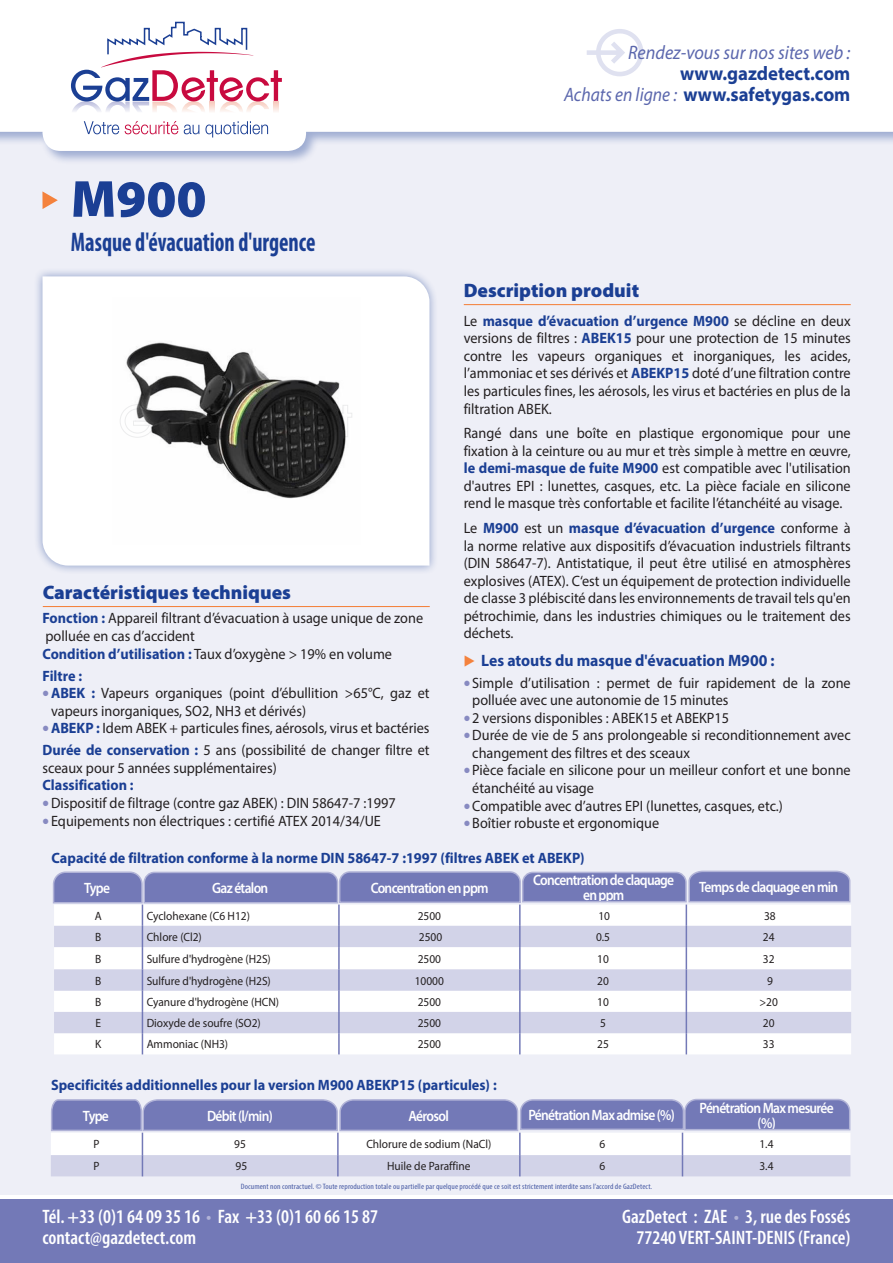
<style>
.page{position:relative;width:893px;height:1263px;background:#fff}
.page>*{position:absolute;margin:0;border:0;box-sizing:border-box;transform-origin:0 0}
.t1{font:900 52.5px "Myriad Pro";color:#1b3f94}
.t2{font:700 condensed 27px "Myriad Pro";color:#1b3f94;scale:.83 1}
.t3{font:600 condensed 19.5px/21px "Myriad Pro";color:#fff}
.t4{font:700 semi-expanded 19.5px/21px "Myriad Pro";color:#1b3f94;text-align:right;scale:.9 1}
.t5{font:900 19.5px "Myriad Pro";color:#1b3f94}
.t6{font:italic 19.5px "Myriad Pro";color:#5b67ad;scale:.93 1}
.t7{font:700 16.5px "Myriad Pro";color:#1b3f94;scale:.95 1}
.t8{font:15px/17.5px "Myriad Pro";color:#231f20;scale:.95 1}
.t9{font:700 15px "Myriad Pro";color:#1b3f94;scale:.95 1}
.t10{font:600 15px/15px "Myriad Pro";letter-spacing:-.05em;color:#fff;text-align:center;scale:.9 1}
.t11{font:12px "Myriad Pro";color:#231f20;scale:.95 1}
.t12{font:condensed 7.8px "Myriad Pro";letter-spacing:.01em;color:#495ca5;scale:1.1 1}
.s1{font-weight:700;color:#1b3f94}
.s2{font-weight:900;font-stretch:semi-expanded;font-size:18px;color:#878ac1}
.s3{font-weight:400;font-style:italic;font-stretch:normal;color:#5b67ad}
.s4{color:#b1b3d7}
</style>
<div class="page">
<div style="left:0;top:0;width:893px;height:1195px;background:#eeeff7"></div>
<svg style="left:42px;top:191px;width:16px;height:18px"></svg>
<div style="left:34px;top:267px;width:405px;height:308px;background:#1b3f94;opacity:.48"></div>
<div style="left:43px;top:276px;width:386px;height:290px;background:#fff"></div>
<div style="left:0;top:1199px;width:893px;height:64px;background:#7379b7"></div>
<div style="left:0;top:0;width:893px;height:165px;background:#1b3f94;opacity:.38"></div>
<svg style="left:0;top:0;width:893px;height:151px;background:#fafafc"></svg>
<svg style="left:587px;top:29px;width:56px;height:47px"></svg>
<svg style="left:71px;top:21px;width:211px;height:92px;background:#e8d9e4"></svg>
<svg style="left:184px;top:121px;width:84px;height:16px"></svg>
<svg style="left:125px;top:121px;width:53px;height:13px"></svg>
<svg style="left:84px;top:121px;width:35px;height:13px"></svg>
<hr style="left:464px;top:304px;width:387px;height:1px;background:#f4823d">
<hr style="left:43px;top:606px;width:387px;height:1px;background:#f4823d">
<img style="left:112px;top:297px;width:248px;height:248px">
<svg style="left:52px;top:870px;width:799px;height:184px;background:#d7d9ea"></svg>
<svg style="left:51px;top:1098px;width:800px;height:78px;background:#bcbfdc"></svg>
<svg style="left:120px;top:404px;width:232px;height:35px"></svg>
<p class="t1" style="left:71px;top:164px;width:137px">M900</p>
<p class="t2" style="left:71px;top:225px;width:296px">Masque d'évacuation d'urgence</p>
<p class="t5" style="left:43px;top:580px;width:250px">Caractéristiques techniques</p>
<p class="t8" style="left:43px;top:609px;width:402px"><span class="s1">Fonction :</span> Appareil filtrant d’évacuation à usage unique de zone</p>
<p class="t8" style="left:46px;top:627px;width:159px">polluée en cas d’accident</p>
<p class="t8" style="left:43px;top:644px;width:369px"><span class="s1">Condition d’utilisation :</span> Taux d’oxygène &gt; 19% en volume</p>
<p class="t9" style="left:43px;top:666px;width:43px">Filtre :</p>
<p class="t8" style="left:51px;top:684px;width:400px;text-indent:-9px"><span class="s2">•</span><span class="s1">ABEK :</span> Vapeurs organiques (point d’ébullition &gt;65°C, gaz et vapeurs inorganiques, SO2, NH3 et dérivés)</p>
<p class="t8" style="left:43px;top:719px;width:409px"><span class="s2">•</span><span class="s1">ABEKP :</span> Idem ABEK + particules fines, aérosols, virus et bactéries</p>
<p class="t8" style="left:43px;top:741px;width:409px"><span class="s1">Durée de conservation :</span> 5 ans (possibilité de changer filtre et sceaux pour 5 années supplémentaires)</p>
<p class="t9" style="left:43px;top:776px;width:97px">Classification :</p>
<p class="t8" style="left:43px;top:794px;width:373px"><span class="s2">•</span>Dispositif de filtrage (contre gaz ABEK) : DIN 58647-7 :1997</p>
<p class="t8" style="left:43px;top:811px;width:358px"><span class="s2">•</span> Equipements non électriques : certifié ATEX 2014/34/UE</p>
<h3 class="t6" style="left:628px;top:40px;width:241px">Rendez-vous sur nos sites web :</h3>
<h3 class="t4" style="left:564px;top:62px;width:320px">www.gazdetect.com<br><span class="s3">Achats en ligne :</span> www.safetygas.com</h3>
<p class="t5" style="left:464px;top:278px;width:177px">Description produit</p>
<p class="t8" style="left:464px;top:312px;width:409px;text-align:justify">Le <span class="s1">masque d’évacuation d’urgence M900</span> se décline en deux versions de filtres : <span class="s1">ABEK15</span> pour une protection de 15 minutes contre les vapeurs organiques et inorganiques, les acides, l’ammoniac et ses dérivés et <span class="s1">ABEKP15</span> doté d’une filtration contre les particules fines, les aérosols, les virus et bactéries en plus de la filtration ABEK.</p>
<p class="t8" style="left:464px;top:424px;width:409px;text-align:justify">Rangé dans une boîte en plastique ergonomique pour une fixation à la ceinture ou au mur et très simple à mettre en œuvre, <span class="s1">le demi-masque de fuite M900</span> est compatible avec l'utilisation d'autres EPI : lunettes, casques, etc. La pièce faciale en silicone rend le masque très confortable et facilite l’étanchéité au visage.</p>
<p class="t8" style="left:464px;top:519px;width:409px;text-align:justify">Le <span class="s1">M900</span> est un <span class="s1">masque d’évacuation d’urgence</span> conforme à la norme relative aux dispositifs d’évacuation industriels filtrants (DIN 58647-7). Antistatique, il peut être utilisé en atmosphères explosives (ATEX). C‘est un équipement de protection individuelle de classe 3 plébiscité dans les environnements de travail tels qu'en pétrochimie, dans les industries chimiques ou le traitement des déchets.</p>
<p class="t7" style="left:481px;top:649px;width:310px">Les atouts du masque d'évacuation M900 :</p>
<p class="t8" style="left:472px;top:674px;width:400px;text-indent:-9px"><span class="s2">•</span> Simple d’utilisation : permet de fuir rapidement de la zone polluée avec une autonomie de 15 minutes</p>
<p class="t8" style="left:464px;top:709px;width:281px"><span class="s2">•</span> 2 versions disponibles : ABEK15 et ABEKP15</p>
<p class="t8" style="left:472px;top:726px;width:400px;text-indent:-9px"><span class="s2">•</span>Durée de vie de 5 ans prolongeable si reconditionnement avec changement des filtres et des sceaux</p>
<p class="t8" style="left:472px;top:761px;width:400px;text-indent:-9px"><span class="s2">•</span> Pièce faciale en silicone pour un meilleur confort et une bonne étanchéité au visage</p>
<p class="t8" style="left:464px;top:796px;width:337px"><span class="s2">•</span>Compatible avec d’autres EPI (lunettes, casques, etc.)</p>
<p class="t8" style="left:464px;top:814px;width:207px"><span class="s2">•</span> Boîtier robuste et ergonomique</p>
<p class="t9" style="left:52px;top:848px;width:563px">Capacité de filtration conforme à la norme DIN 58647-7 :1997 (filtres ABEK et ABEKP)</p>
<p class="t10" style="left:371px;top:880px;width:133px">Concentration en ppm</p>
<p class="t10" style="left:533px;top:872px;width:158px">Concentration de claquage en ppm</p>
<p class="t10" style="left:84px;top:880px;width:30px">Type</p>
<p class="t10" style="left:212px;top:880px;width:64px">Gaz étalon</p>
<p class="t10" style="left:699px;top:879px;width:156px">Temps de claquage en min</p>
<p class="t11" style="left:95px;top:908px;width:9px">A</p>
<p class="t11" style="left:147px;top:908px;width:110px">Cyclohexane (C6 H12)</p>
<p class="t11" style="left:418px;top:908px;width:26px">2500</p>
<p class="t11" style="left:598px;top:908px;width:14px">10</p>
<p class="t11" style="left:764px;top:908px;width:14px">38</p>
<p class="t11" style="left:95px;top:929px;width:8px">B</p>
<p class="t11" style="left:147px;top:929px;width:60px">Chlore (Cl2)</p>
<p class="t11" style="left:419px;top:929px;width:26px">2500</p>
<p class="t11" style="left:596px;top:929px;width:16px">0.5</p>
<p class="t11" style="left:763px;top:929px;width:14px">24</p>
<p class="t11" style="left:95px;top:951px;width:8px">B</p>
<p class="t11" style="left:147px;top:951px;width:132px">Sulfure d'hydrogène (H2S)</p>
<p class="t11" style="left:418px;top:951px;width:26px">2500</p>
<p class="t11" style="left:597px;top:951px;width:14px">10</p>
<p class="t11" style="left:763px;top:951px;width:14px">32</p>
<p class="t11" style="left:95px;top:973px;width:8px">B</p>
<p class="t11" style="left:147px;top:973px;width:132px">Sulfure d'hydrogène (H2S)</p>
<p class="t11" style="left:415px;top:973px;width:32px">10000</p>
<p class="t11" style="left:597px;top:973px;width:14px">20</p>
<p class="t11" style="left:767px;top:973px;width:8px">9</p>
<p class="t11" style="left:95px;top:994px;width:8px">B</p>
<p class="t11" style="left:147px;top:994px;width:141px">Cyanure d'hydrogène (HCN)</p>
<p class="t11" style="left:418px;top:994px;width:26px">2500</p>
<p class="t11" style="left:597px;top:994px;width:14px">10</p>
<p class="t11" style="left:759px;top:994px;width:21px">&gt;20</p>
<p class="t11" style="left:95px;top:1016px;width:7px">E</p>
<p class="t11" style="left:147px;top:1016px;width:122px">Dioxyde de soufre (SO2)</p>
<p class="t11" style="left:418px;top:1016px;width:26px">2500</p>
<p class="t11" style="left:600px;top:1016px;width:8px">5</p>
<p class="t11" style="left:763px;top:1016px;width:14px">20</p>
<p class="t11" style="left:95px;top:1037px;width:8px">K</p>
<p class="t11" style="left:147px;top:1037px;width:87px">Ammoniac (NH3)</p>
<p class="t11" style="left:418px;top:1037px;width:26px">2500</p>
<p class="t11" style="left:597px;top:1037px;width:14px">25</p>
<p class="t11" style="left:763px;top:1037px;width:14px">33</p>
<p class="t9" style="left:51px;top:1075px;width:471px">Specificités additionnelles pour la version M900 ABEKP15 (particules) :</p>
<p class="t10" style="left:83px;top:1108px;width:30px">Type</p>
<p class="t10" style="left:699px;top:1100px;width:151px">Pénétration Max mesurée (%)</p>
<p class="t10" style="left:207px;top:1108px;width:75px">Débit (l/min)</p>
<p class="t10" style="left:408px;top:1108px;width:46px">Aérosol</p>
<p class="t10" style="left:528px;top:1107px;width:164px">Pénétration Max admise (%)</p>
<p class="t11" style="left:94px;top:1137px;width:8px">P</p>
<p class="t11" style="left:234px;top:1137px;width:14px">95</p>
<p class="t11" style="left:366px;top:1137px;width:133px">Chlorure de sodium (NaCl)</p>
<p class="t11" style="left:599px;top:1137px;width:8px">6</p>
<p class="t11" style="left:759px;top:1137px;width:16px">1.4</p>
<p class="t11" style="left:94px;top:1159px;width:8px">P</p>
<p class="t11" style="left:236px;top:1159px;width:14px">95</p>
<p class="t11" style="left:387px;top:1159px;width:89px">Huile de Paraffine</p>
<p class="t11" style="left:599px;top:1159px;width:8px">6</p>
<p class="t11" style="left:759px;top:1159px;width:16px">3.4</p>
<p class="t12" style="left:241px;top:1182px;width:375px">Document non contractuel. © Toute reproduction totale ou partielle par quelque procédé que ce soit est strictement interdite sans l’accord de GazDetect.</p>
<h3 class="t3" style="left:43px;top:1206px;width:337px">Tél. +33 (0)1 64 09 35 16 <span class="s4">•</span> Fax +33 (0)1 60 66 15 87 contact@gazdetect.com</h3>
<h3 class="t3" style="left:622px;top:1206px;width:230px;text-align:right">GazDetect : ZAE <span class="s4">•</span> 3, rue des Fossés<br>77240 VERT-SAINT-DENIS (France)</h3>
</div>
